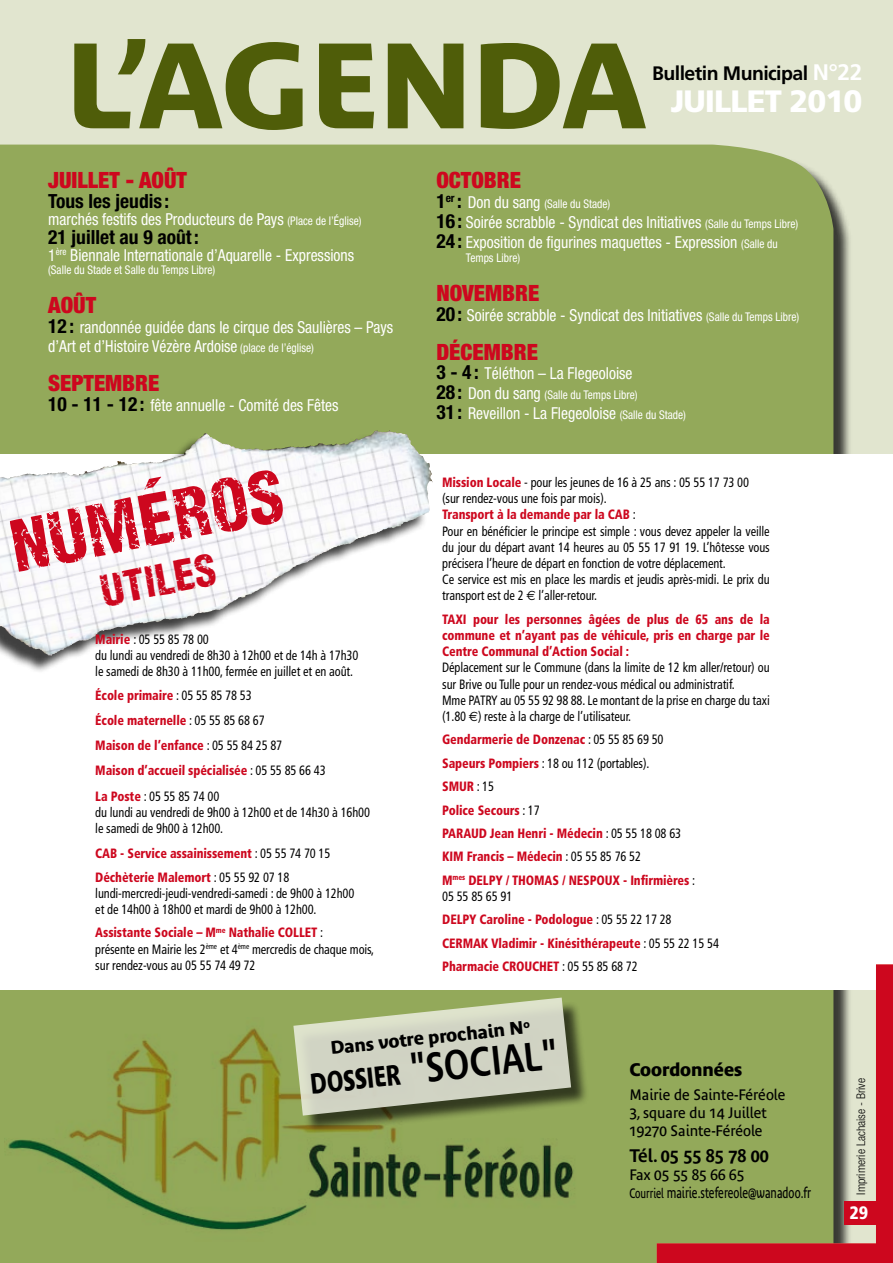
<style>
.page{position:relative;width:893px;height:1263px;background:#e1e5cf}
.page>*{position:absolute;margin:0;border:0;box-sizing:border-box;transform-origin:0 0}
.t1{font:700 120px "Bienvenue";color:#4f5d09}
.t2{font:69px "Daim Extra";color:#cd071e}
.t3{font:41.85px "Daim Extra";color:#cd071e}
.t4{font:900 30.9px "Frutiger";letter-spacing:-.03em;color:#fff}
.t5{font:700 28.5px "Bienvenue";color:#000;scale:.75 1}
.t6{font:900 condensed 22.5px "Helvetica Neue";color:#cd071e}
.t7{font:700 condensed 19.5px "Helvetica Neue";color:#000}
.t8{font:700 19.5px "Frutiger";letter-spacing:-.03em;color:#000}
.t9{font:700 18px "Bienvenue";color:#000}
.t10{font:600 18px "Bienvenue";color:#000}
.t11{font:900 condensed 18px "Frutiger";color:#fff}
.t12{font:condensed 16.5px/19.5px "Helvetica Neue";color:#fff;scale:.95 1}
.t13{font:15px/18px "Bienvenue";color:#000}
.t14{font:condensed 13.5px/16.2px "Frutiger";color:#000;scale:.9 1}
.t15{font:900 condensed 13.5px/23.4px "Frutiger";color:#cd071e;scale:.9 1}
.t16{font:condensed 12px "Helvetica Neue";color:#fff;scale:.95 1}
.t17{font:300 condensed 12px "Helvetica Neue";color:#000}
.s1{font-size:22.5px;color:#fff}
.s2{font-size:12px}
.s3{font-weight:700;font-size:19.5px;color:#000}
.s4{font-weight:900;color:#cd071e}
.s5{font-weight:400;color:#000}
.s6{font-size:16.5px}
.s7{font-family:"Euro Sans";font-stretch:normal}
.s8{font-weight:600;font-size:40.5px}
.s9{font-size:13.5px}
</style>
<div class="page">
<div style="left:0;top:145px;width:833px;height:1118px;background:#93a95a"></div>
<div style="left:0;top:454px;width:893px;height:536px;background:#fff"></div>
<div style="left:0;top:432px;width:474px;height:359px;background:#000;opacity:.75"></div>
<img style="left:251px;top:430px;width:138px;height:20px">
<svg style="left:657px;top:964px;width:236px;height:299px;fill:#93a95a"></svg>
<div style="left:845px;top:1202px;width:48px;height:23px;background:#cd071e"></div>
<img style="left:5px;top:1018px;width:580px;height:224px">
<div style="left:296px;top:1000px;width:330px;height:140px;background:#000;opacity:.75"></div>
<svg style="left:293px;top:997px;width:278px;height:118px"></svg>
<h1 class="t1" style="left:66px;top:15px;width:582px">L’AGENDA</h1>
<h3 class="t8" style="left:652px;top:62px;width:212px">Bulletin Municipal <span class="s1">N°22</span></h3>
<h3 class="t4" style="left:671px;top:82px;width:193px">JUILLET 2010</h3>
<h3 class="t6" style="left:48px;top:166px;width:140px">JUILLET - AOÛT</h3>
<h3 class="t7" style="left:48px;top:189px;width:123px">Tous les jeudis :</h3>
<p class="t12" style="left:48px;top:209px;width:331px">marchés festifs des Producteurs de Pays <span class="s2">(Place de l’Église)</span></p>
<h3 class="t7" style="left:48px;top:226px;width:152px">21 juillet au 9 août:</h3>
<p class="t12" style="left:48px;top:245px;width:324px">1<sup>ère</sup> Biennale Internationale d’Aquarelle - Expressions</p>
<p class="t16" style="left:48px;top:263px;width:177px">(Salle du Stade et Salle du Temps Libre)</p>
<h3 class="t6" style="left:48px;top:292px;width:49px">AOÛT</h3>
<p class="t12" style="left:48px;top:317px;width:365px"><span class="s3">12 :</span> randonnée guidée dans le cirque des Saulières – Pays d’Art et d’Histoire Vézère Ardoise <span class="s2">(place de l’église)</span></p>
<h3 class="t6" style="left:48px;top:370px;width:113px">SEPTEMBRE</h3>
<p class="t12" style="left:48px;top:395px;width:307px"><span class="s3">10 - 11 - 12 :</span> fête annuelle - Comité des Fêtes</p>
<h2 class="t2" style="left:3px;top:505px;width:278px;rotate:-11deg">NUMÉROS</h2>
<h3 class="t3" style="left:96px;top:565px;width:118px;rotate:-11deg">UTILES</h3>
<p class="t14" style="left:95px;top:631px;width:294px"><span class="s4">Mairie</span> : 05 55 85 78 00<br>du lundi au vendredi de 8h30 à 12h00 et de 14h à 17h30 le samedi de 8h30 à 11h00, fermée en juillet et en août.</p>
<p class="t15" style="left:95px;top:682px;width:258px;line-height:25.2px">École primaire <span class="s5">: 05 55 85 78 53<br></span>École maternelle <span class="s5">: 05 55 85 68 67<br></span>Maison de l’enfance <span class="s5">: 05 55 84 25 87<br></span>Maison d’accueil spécialisée <span class="s5">: 05 55 85 66 43<br></span>La Poste <span class="s5">: 05 55 85 74 00</span></p>
<p class="t14" style="left:95px;top:804px;width:307px">du lundi au vendredi de 9h00 à 12h00 et de 14h30 à 16h00 le samedi de 9h00 à 12h00.</p>
<p class="t15" style="left:95px;top:842px;width:263px">CAB - Service assainissement <span class="s5">: 05 55 74 70 15<br></span>Déchèterie Malemort <span class="s5">: 05 55 92 07 18</span></p>
<p class="t14" style="left:95px;top:885px;width:290px">lundi-mercredi-jeudi-vendredi-samedi : de 9h00 à 12h00 et de 14h00 à 18h00 et mardi de 9h00 à 12h00.</p>
<p class="t14" style="left:95px;top:925px;width:312px"><span class="s4">Assistante Sociale – M</span><sup>me</sup> <span class="s4">Nathalie COLLET</span> :<br>présente en Mairie les 2<sup>ème</sup> et 4<sup>ème</sup> mercredis de chaque mois, sur rendez-vous au 05 55 74 49 72</p>
<h3 class="t6" style="left:436px;top:166px;width:86px">OCTOBRE</h3>
<p class="t16" style="left:436px;top:197px;width:185px"><span class="s3">1</span><sup>er</sup> <span class="s3">:</span> <span class="s6">Don du sang</span> (Salle du Stade)</p>
<p class="t12" style="left:436px;top:212px;width:383px"><span class="s3">16 :</span> Soirée scrabble - Syndicat des Initiatives <span class="s2">(Salle du Temps Libre)<br></span><span class="s3">24 :</span> Exposition de figurines maquettes - Expression <span class="s2">(Salle du</span></p>
<p class="t16" style="left:466px;top:251px;width:59px">Temps Libre)</p>
<h3 class="t6" style="left:436px;top:279px;width:104px">NOVEMBRE</h3>
<p class="t12" style="left:436px;top:305px;width:383px"><span class="s3">20 :</span> Soirée scrabble - Syndicat des Initiatives <span class="s2">(Salle du Temps Libre)</span></p>
<h3 class="t6" style="left:436px;top:338px;width:103px">DÉCEMBRE</h3>
<p class="t12" style="left:436px;top:364px;width:208px"><span class="s3">3 - 4 :</span> Téléthon – La Flegeoloise</p>
<p class="t16" style="left:436px;top:388px;width:213px"><span class="s3">28 :</span> <span class="s6">Don du sang</span> (Salle du Temps Libre)</p>
<p class="t12" style="left:436px;top:403px;width:264px"><span class="s3">31 :</span> Reveillon - La Flegeoloise <span class="s2">(Salle du Stade)</span></p>
<p class="t14" style="left:442px;top:474px;width:366px"><span class="s4">Mission Locale</span> - pour les jeunes de 16 à 25 ans : 05 55 17 73 00 (sur rendez-vous une fois par mois).<br><span class="s4">Transport à la demande par la CAB</span> :<br>Pour en bénéficier le principe est simple : vous devez appeler la veille du jour du départ avant 14 heures au 05 55 17 91 19. L’hôtesse vous précisera l’heure de départ en fonction de votre déplacement.<br>Ce service est mis en place les mardis et jeudis après-midi. Le prix du transport est de 2 <span class="s7">e</span> l’aller-retour.</p>
<p class="t15" style="left:442px;top:611px;width:366px;line-height:16.2px;text-align:justify">TAXI pour les personnes âgées de plus de 65 ans de la commune et n’ayant pas de véhicule, pris en charge par le Centre Communal d’Action Social :</p>
<p class="t14" style="left:442px;top:660px;width:366px">Déplacement sur le Commune (dans la limite de 12 km aller/retour) ou sur Brive ou Tulle pour un rendez-vous médical ou administratif.<br>Mme PATRY au 05 55 92 98 88. Le montant de la prise en charge du taxi (1.80 <span class="s7">e</span>) reste à la charge de l’utilisateur.</p>
<p class="t15" style="left:442px;top:728px;width:283px">Gendarmerie de Donzenac <span class="s5">: 05 55 85 69 50<br></span>Sapeurs Pompiers <span class="s5">: 18 ou 112 (portables).<br></span>SMUR <span class="s5">: 15<br></span>Police Secours <span class="s5">: 17<br></span>PARAUD Jean Henri - Médecin <span class="s5">: 05 55 18 08 63<br></span>KIM Francis – Médecin <span class="s5">: 05 55 85 76 52<br></span>M<sup>mes</sup> DELPY / THOMAS / NESPOUX - Infirmières <span class="s5">:</span></p>
<p class="t15" style="left:442px;top:884px;width:309px"><span class="s5">05 55 85 65 91<br></span>DELPY Caroline - Podologue <span class="s5">: 05 55 22 17 28<br></span>CERMAK Vladimir - Kinésithérapeute <span class="s5">: 05 55 22 15 54<br></span>Pharmacie CROUCHET <span class="s5">: 05 55 85 68 72</span></p>
<h3 class="t9" style="left:330px;top:1037px;width:203px;rotate:-6deg">Dans votre prochain N°</h3>
<h3 class="t5" style="left:309px;top:1067px;width:191px;rotate:-6deg">DOSSIER <span class="s8">"SOCIA</span></h3>
<h3 class="t9" style="left:629px;top:1059px;width:114px">Coordonnées</h3>
<p class="t13" style="left:629px;top:1086px;width:158px">Mairie de Sainte-Féréole<br>3, square du 14 Juillet<br>19270 Sainte-Féréole</p>
<h3 class="t10" style="left:629px;top:1145px;width:141px">Tél. 05 55 85 78 00</h3>
<p class="t13" style="left:629px;top:1165px;width:183px">Fax 05 55 85 66 65<br><span class="s9">Courriel</span> mairie.stefereole@wanadoo.fr</p>
<p class="t17" style="left:854px;top:1194px;width:118px;rotate:-90deg">Imprimerie Lachaise - Brive</p>
<h3 class="t11" style="left:849px;top:1202px;width:20px">29</h3>
</div>
